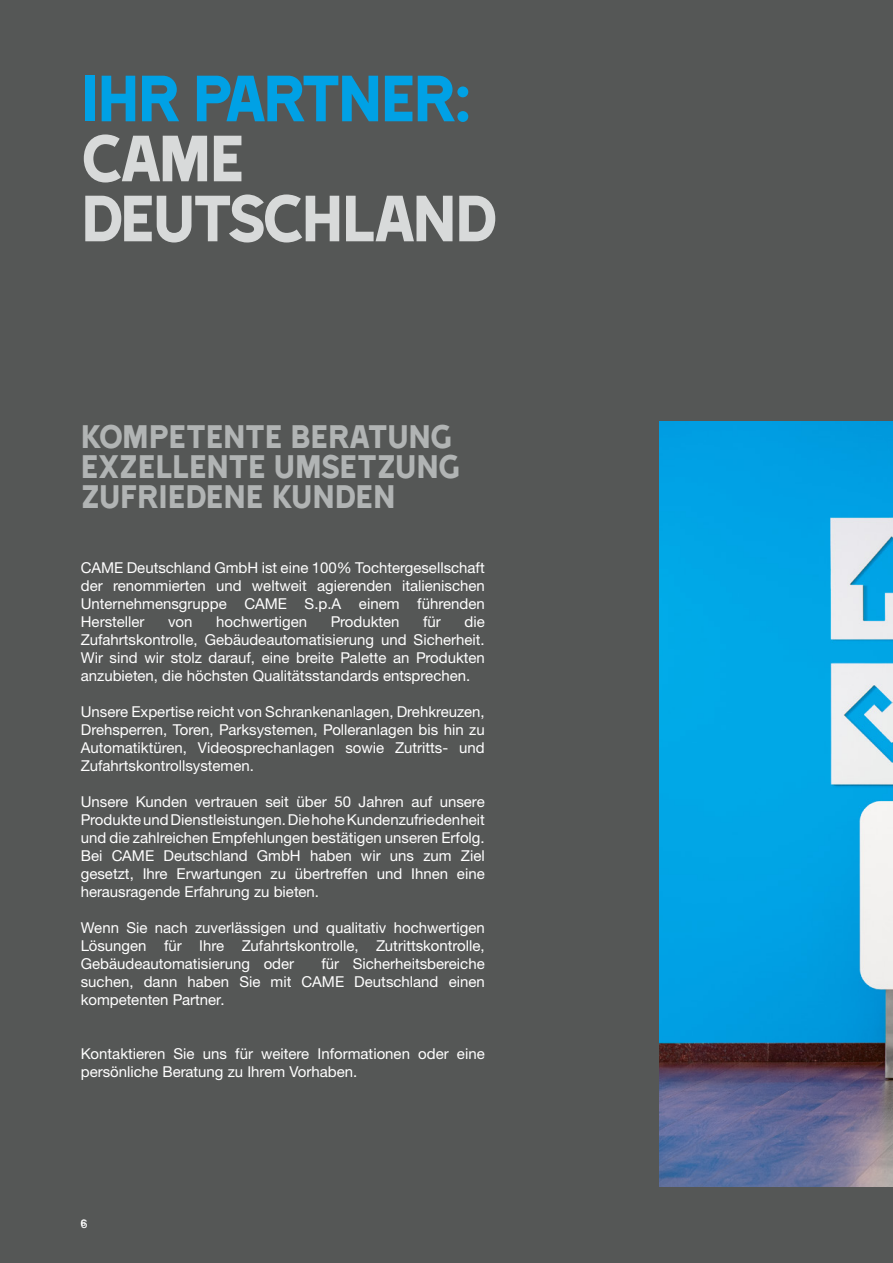
<style>
.page{position:relative;width:893px;height:1263px;background:#555756}
.page>*{position:absolute;margin:0;border:0;box-sizing:border-box;transform-origin:0 0}
.t1{font:75px/60px "Came Type";letter-spacing:-.055em;color:#d8dada}
.t2{font:75px "Came Type";letter-spacing:-.05em;color:#00a1e5}
.t3{font:37.5px/30px "Came Type";letter-spacing:-.02em;color:#b1b4b4}
.t4{font:15px/18px "Helvetica Neue LTW1 G";color:#fff;text-align:justify}
.t5{font:9px "Helvetica Neue LTW1 G";color:#fff}
.s1{font-size:12px}
</style>
<div class="page">
<img style="left:659px;top:421px;width:234px;height:765px">
<h1 class="t2" style="left:81px;top:59px;width:393px">IHR PARTNER:</h1>
<h1 class="t1" style="left:81px;top:128px;width:419px">CAME<br>DEUTSCHLAND</h1>
<h2 class="t3" style="left:81px;top:421px;width:381px">KOMPETENTE BERATUNG<br>EXZELLENTE UMSETZUNG<br>ZUFRIEDENE KUNDEN</h2>
<p class="t4" style="left:81px;top:558px;width:405px">CAME Deutschland GmbH ist eine 100% Tochtergesellschaft der renommierten und weltweit agierenden italienischen Unternehmensgruppe CAME S.p.A einem führenden Hersteller</p>
<p class="t4" style="left:168px;top:612px;width:26px">von</p>
<p class="t4" style="left:216px;top:612px;width:92px">hochwertigen</p>
<p class="t4" style="left:331px;top:612px;width:70px">Produkten</p>
<p class="t4" style="left:423px;top:612px;width:19px">für</p>
<p class="t4" style="left:81px;top:612px;width:405px;text-indent:384px">die Zufahrtskontrolle, Gebäudeautomatisierung und Sicherheit.<br>Wir sind wir stolz darauf, eine breite Palette an Produkten anzubieten, die höchsten Qualitätsstandards entsprechen.</p>
<p class="t4" style="left:81px;top:702px;width:405px">Unsere Expertise reicht von Schrankenanlagen, Drehkreuzen, Drehsperren, Toren, Parksystemen, Polleranlagen bis hin zu Automatiktüren, Videosprechanlagen sowie Zutritts- und Zufahrtskontrollsystemen.</p>
<p class="t4" style="left:81px;top:792px;width:405px">Unsere Kunden vertrauen seit über 50 Jahren auf unsere Produkte und Dienstleistungen. Die hohe Kundenzufriedenheit und die zahlreichen Empfehlungen bestätigen unseren Erfolg.<br>Bei CAME Deutschland GmbH haben wir uns zum Ziel gesetzt, Ihre Erwartungen zu übertreffen und Ihnen eine herausragende Erfahrung zu bieten.</p>
<p class="t4" style="left:81px;top:918px;width:405px">Wenn Sie nach zuverlässigen und qualitativ hochwertigen Lösungen für Ihre Zufahrtskontrolle, Zutrittskontrolle, Gebäudeautomatisierung oder</p>
<p class="t4" style="left:81px;top:954px;width:405px;text-indent:241px">für Sicherheitsbereiche suchen, dann haben Sie mit CAME Deutschland einen kompetenten Partner.</p>
<p class="t4" style="left:81px;top:1044px;width:405px">Kontaktieren Sie uns für weitere Informationen oder eine persönliche Beratung zu Ihrem Vorhaben.</p>
<p class="t5" style="left:81px;top:1217px;width:8px">6<span class="s1">6</span></p>
</div>
